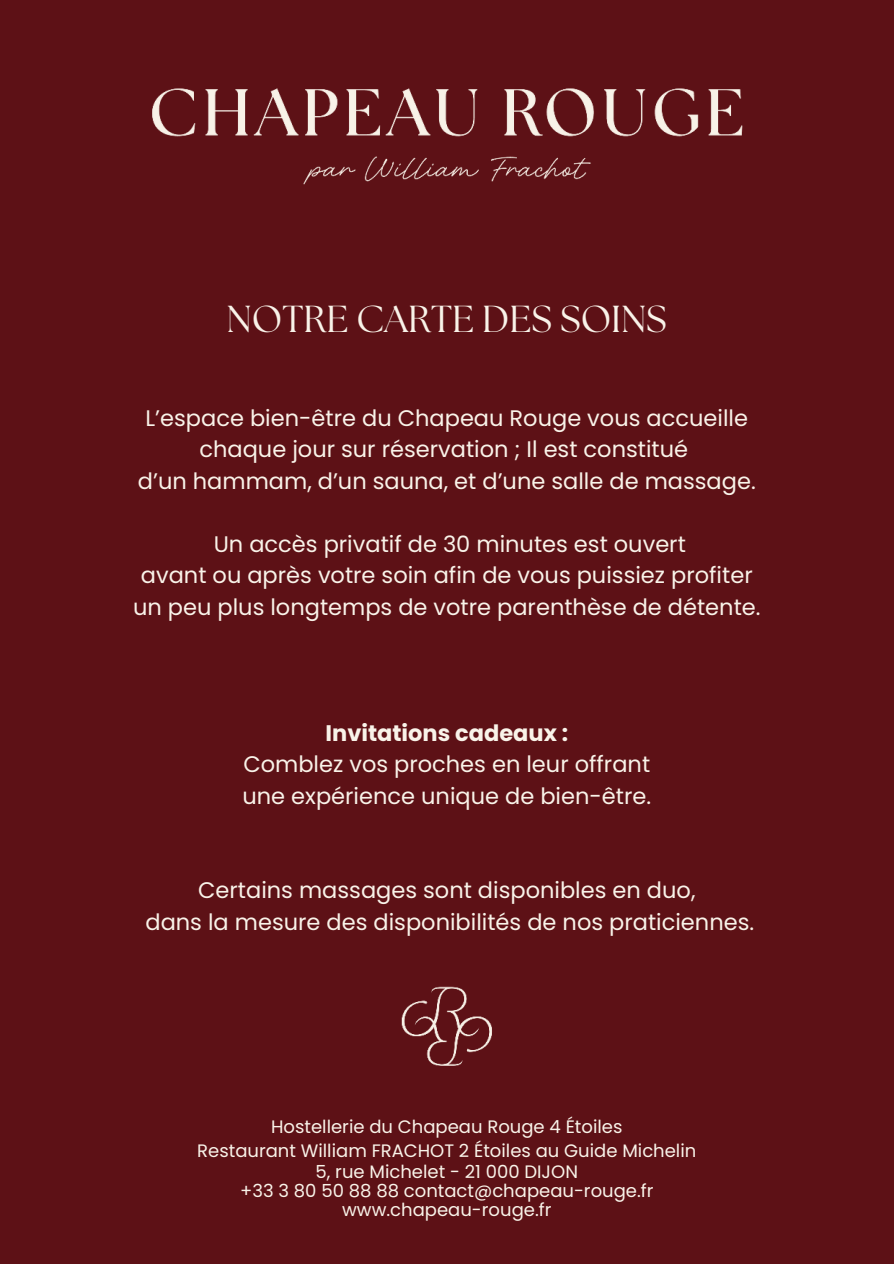
<style>
.page{position:relative;width:894px;height:1264px;background:#fff}
.page>*{position:absolute;margin:0;border:0;box-sizing:border-box;transform-origin:0 0}
.t1{font:37.5px "The Seasons";color:#f9f3e9}
.t2{font:22.5px/31.5px "Poppins";color:#f9f3e9;text-align:center}
.t3{font:700 22.5px "Poppins";color:#f9f3e9}
.t4{font:18px/19.2px "Poppins";color:#f9f3e9;text-align:center}
</style>
<div class="page">
<div style="left:0;top:0;width:893px;height:1263px;background:#5d1116"></div>
<img style="left:152px;top:88px;width:591px;height:97px">
<img style="left:401px;top:986px;width:91px;height:80px">
<h1 class="t1" style="left:226px;top:294px;width:441px">NOTRE CARTE DES SOINS</h1>
<p class="t2" style="left:138px;top:402px;width:619px">L’espace bien-être du Chapeau Rouge vous accueille chaque jour sur réservation ; Il est constitué<br>d’un hammam, d’un sauna, et d’une salle de massage.</p>
<p class="t2" style="left:133px;top:528px;width:628px">Un accès privatif de 30 minutes est ouvert<br>avant ou après votre soin afin de vous puissiez profiter un peu plus longtemps de votre parenthèse de détente.</p>
<p class="t3" style="left:325px;top:719px;width:244px">Invitations cadeaux :</p>
<p class="t2" style="left:242px;top:748px;width:410px;text-align:left">Comblez vos proches en leur offrant une expérience unique de bien-être.</p>
<p class="t2" style="left:145px;top:874px;width:610px">Certains massages sont disponibles en duo,<br>dans la mesure des disponibilités de nos praticiennes.</p>
<p class="t4" style="left:197px;top:1115px;width:500px;line-height:23.7px">Hostellerie du Chapeau Rouge 4 Étoiles<br>Restaurant William FRACHOT 2 Étoiles au Guide Michelin</p>
<p class="t4" style="left:240px;top:1162px;width:415px">5, rue Michelet - 21 000 DIJON<br>+33 3 80 50 88 88 contact@chapeau-rouge.fr www.chapeau-rouge.fr</p>
</div>
